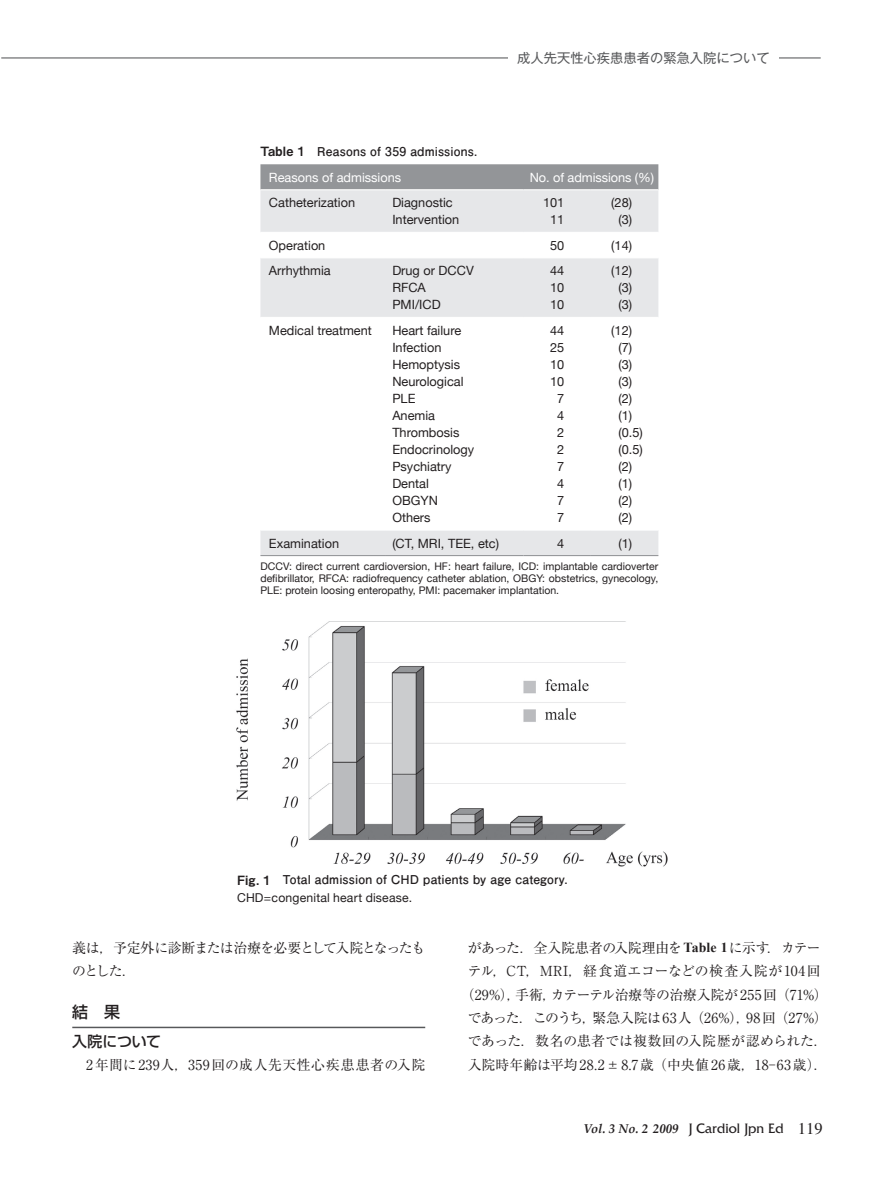
<style>
.page{position:relative;width:893px;height:1191px;background:#fff}
.page>*{position:absolute;margin:0;border:0;box-sizing:border-box;transform-origin:0 0}
.t1{font:500 15.9px "Shin Go Pro";color:#231f20}
.t2{font:500 14.85px "Shin Go Pro";letter-spacing:-.005em;color:#231f20}
.t3{font:13.8px/23.4px "Ryumin Pro";color:#231f20;text-align:center}
.t4{font:13.8px/23.4px "Ryumin Pro";letter-spacing:-.07em;color:#231f20}
.t5{font:13.8px "Ryumin Pro";letter-spacing:.04em;color:#231f20}
.t6{font:13.35px "Gothic MB101 Pro";color:#57585a}
.t7{font:12.75px/17px "Helvetica Neue";color:#231f20}
.t8{font:12.75px "Helvetica Neue";color:#fff}
.t9{font:italic 700 12.75px "Palatino";color:#231f20}
.t10{font:700 12.15px "Futo Go B101 Pro";letter-spacing:.015em;color:#231f20}
.t11{font:12.15px "Helvetica Neue";letter-spacing:.015em;color:#231f20}
.t12{font:10.5px/11.7px "Helvetica Neue";color:#231f20;text-align:justify}
.s1{font-family:"Midashi Go Pro MB31";font-weight:400;font-size:12.75px}
.s2{font-family:"Times New Roman";font-weight:700}
.s3{font-family:"Friz Quadrata";font-weight:400;font-style:normal;font-size:14.4px}
.s4{font-family:"Times";font-weight:400;font-style:normal;font-size:16.5px}
</style>
<div class="page">
<hr style="left:1px;top:57px;width:820px;height:1px;background:#57585a">
<div style="left:508px;top:37px;width:270px;height:42px;background:#fff"></div>
<hr style="left:72px;top:1026px;width:353px;height:2px;background:#57585a">
<div style="left:260px;top:164px;width:398px;height:25px;background:#939598"></div>
<div style="left:260px;top:190px;width:398px;height:365px;background:#e6e7e9"></div>
<svg style="left:260px;top:233px;width:398px;height:296px"></svg>
<hr style="left:260px;top:232px;width:126px;height:1px;background:#fff">
<hr style="left:386px;top:232px;width:137px;height:1px;background:#fff">
<hr style="left:523px;top:232px;width:68px;height:1px;background:#fff">
<hr style="left:591px;top:232px;width:67px;height:1px;background:#fff">
<hr style="left:260px;top:257px;width:126px;height:1px;background:#fff">
<hr style="left:386px;top:257px;width:137px;height:1px;background:#fff">
<hr style="left:523px;top:257px;width:68px;height:1px;background:#fff">
<hr style="left:591px;top:257px;width:67px;height:1px;background:#fff">
<hr style="left:260px;top:317px;width:126px;height:1px;background:#fff">
<hr style="left:386px;top:317px;width:137px;height:1px;background:#fff">
<hr style="left:523px;top:317px;width:68px;height:1px;background:#fff">
<hr style="left:591px;top:317px;width:67px;height:1px;background:#fff">
<hr style="left:260px;top:529px;width:126px;height:1px;background:#fff">
<hr style="left:386px;top:529px;width:137px;height:1px;background:#fff">
<hr style="left:523px;top:529px;width:68px;height:1px;background:#fff">
<hr style="left:591px;top:529px;width:67px;height:1px;background:#fff">
<hr style="left:260px;top:555px;width:126px;height:1px;background:#939598">
<hr style="left:386px;top:555px;width:137px;height:1px;background:#939598">
<hr style="left:523px;top:555px;width:68px;height:1px;background:#939598">
<hr style="left:591px;top:555px;width:67px;height:1px;background:#939598">
<img style="left:236px;top:621px;width:432px;height:246px">
<p class="t6" style="left:517px;top:47px;width:254px">成人先天性心疾患患者の緊急入院について</p>
<p class="t10" style="left:260px;top:142px;width:218px"><span class="s1">Table 1</span>　Reasons of 359 admissions.</p>
<p class="t8" style="left:269px;top:170px;width:134px">Reasons of admissions</p>
<p class="t8" style="left:530px;top:170px;width:126px">No. of admissions (%)</p>
<p class="t7" style="left:269px;top:194px;width:88px">Catheterization</p>
<p class="t7" style="left:392px;top:194px;width:69px">Diagnostic<br>Intervention</p>
<p class="t7" style="left:543px;top:194px;width:23px;text-align:center">101<br>11</p>
<p class="t7" style="left:611px;top:194px;width:22px;text-align:center">(28) (3)</p>
<p class="t7" style="left:269px;top:237px;width:58px">Operation</p>
<p class="t7" style="left:550px;top:237px;width:16px">50</p>
<p class="t7" style="left:611px;top:237px;width:22px">(14)</p>
<p class="t7" style="left:269px;top:262px;width:63px">Arrhythmia</p>
<p class="t7" style="left:392px;top:262px;width:83px">Drug or DCCV<br>RFCA<br>PMI/ICD</p>
<p class="t7" style="left:550px;top:262px;width:16px;text-align:justify">44<br>10<br>10</p>
<p class="t7" style="left:611px;top:262px;width:22px;text-align:center">(12) (3) (3)</p>
<p class="t7" style="left:269px;top:322px;width:104px">Medical treatment</p>
<p class="t7" style="left:392px;top:322px;width:83px">Heart failure<br>Infection<br>Hemoptysis<br>Neurological<br>PLE<br>Anemia<br>Thrombosis<br>Endocrinology<br>Psychiatry<br>Dental<br>OBGYN<br>Others</p>
<p class="t7" style="left:550px;top:322px;width:16px;text-align:center">44<br>25<br>10<br>10<br>7<br>4<br>2<br>2<br>7<br>4<br>7<br>7</p>
<p class="t7" style="left:618px;top:322px;width:26px;text-indent:-7px">(12) (7) (3) (3) (2) (1) (0.5) (0.5) (2) (1) (2) (2)</p>
<p class="t7" style="left:269px;top:534px;width:72px">Examination</p>
<p class="t7" style="left:392px;top:534px;width:108px">(CT, MRI, TEE, etc)</p>
<p class="t7" style="left:557px;top:534px;width:9px">4</p>
<p class="t7" style="left:618px;top:534px;width:15px">(1)</p>
<p class="t12" style="left:260px;top:560px;width:399px">DCCV: direct current cardioversion, HF: heart failure, ICD: implantable cardioverter defibrillator, RFCA: radiofrequency catheter ablation, OBGY: obstetrics, gynecology, PLE: protein loosing enteropathy, PMI: pacemaker implantation.</p>
<p class="t10" style="left:237px;top:870px;width:332px"><span class="s1">Fig. 1</span>　Total admission of CHD patients by age category.</p>
<p class="t11" style="left:237px;top:890px;width:176px">CHD=congenital heart disease.</p>
<p class="t4" style="left:72px;top:935px;width:354px">義は，予定外に診断または治療を必要として入院となったものとした．</p>
<p class="t1" style="left:72px;top:999px;width:49px">結　果</p>
<p class="t2" style="left:72px;top:1029px;width:90px">入院について</p>
<p class="t5" style="left:72px;top:1053px;width:354px">　2年間に239人，359回の成人先天性心疾患患者の入院</p>
<p class="t3" style="left:461px;top:935px;width:368px">があった．全入院患者の入院理由を<span class="s2">Table 1</span>に示す．カテーテル，CT，MRI，経食道エコーなどの検査入院が104回（29%），手術，カテーテル治療等の治療入院が 255回（71%）であった．このうち，緊急入院は63人（26%），98回（27%）であった．数名の患者では複数回の入院歴が認められた．入院時年齢は平均28.2 ± 8.7歳（中央値26歳，18–63歳）．</p>
<p class="t9" style="left:584px;top:1121px;width:241px">Vol. 3 No. 2 2009 <span class="s3">J Cardiol Jpn Ed</span> <span class="s4">119</span></p>
</div>
